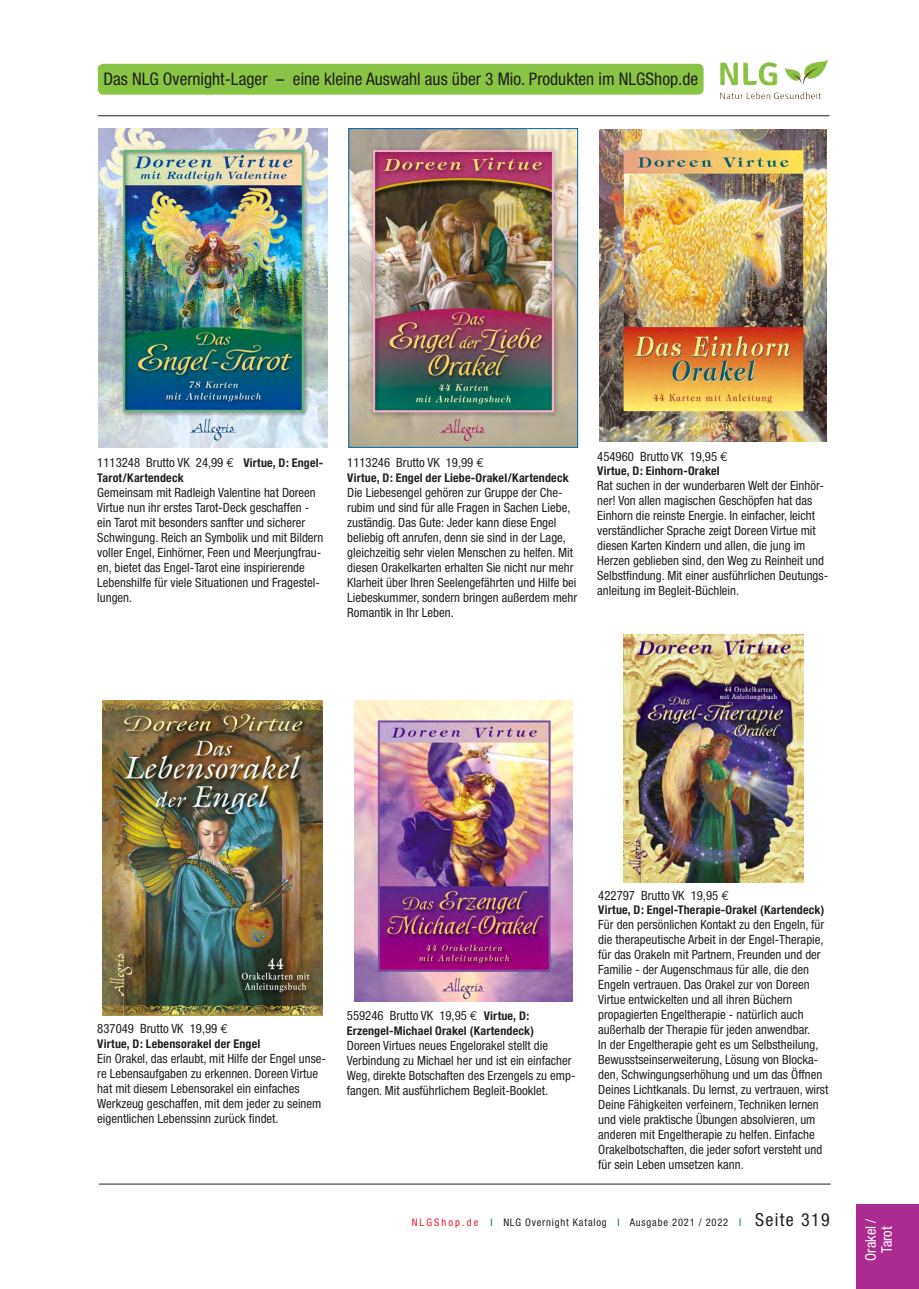
<style>
.page{position:relative;width:919px;height:1289px;background:#fff}
.page>*{position:absolute;margin:0;border:0;box-sizing:border-box;transform-origin:0 0}
.t1{font:condensed 17.4px "Helvetica Neue";color:#231f20}
.t2{font:condensed 14.55px/16px "Helvetica Neue";color:#fff;text-align:center}
.t3{font:condensed 12.75px/15px "Helvetica Neue";color:#231f20}
.t4{font:700 condensed 12px "Helvetica Neue";letter-spacing:.015em;color:#231f20}
.t5{font:condensed 10.5px "Helvetica Neue";letter-spacing:.075em;color:#231f20}
.s1{font-family:"Euro Mono";font-stretch:normal}
.s2{font-weight:700;font-size:12px}
.s3{color:#ee1b2d}
.s4{color:#018249}
.s5{font-size:18px}
</style>
<div class="page">
<div style="left:98px;top:64px;width:605px;height:31px;background:#89c544;border-radius:6px"></div>
<img style="left:720px;top:59px;width:108px;height:27px">
<div style="left:856px;top:1204px;width:62px;height:84px;background:#ac2b91"></div>
<img style="left:350px;top:130px;width:225px;height:315px">
<img style="left:98px;top:129px;width:229px;height:318px">
<img style="left:103px;top:701px;width:220px;height:314px">
<img style="left:354px;top:701px;width:218px;height:300px">
<img style="left:600px;top:129px;width:226px;height:312px">
<img style="left:623px;top:634px;width:180px;height:248px">
<hr style="left:98px;top:115px;width:731px;height:1px;background:#231f20">
<hr style="left:99px;top:1183px;width:731px;height:1px;background:#231f20">
<h1 class="t1" style="left:103px;top:69px;width:596px">Das NLG Overnight-Lager – eine kleine Auswahl aus über 3 Mio. Produkten im NLGShop.de</h1>
<p class="t3" style="left:97px;top:455px;width:227px">1113248 Brutto VK 24,99 <span class="s1">E</span> <span class="s2">Virtue, D: Engel-</span></p>
<p class="t4" style="left:97px;top:470px;width:88px">Tarot/Kartendeck</p>
<p class="t3" style="left:97px;top:485px;width:227px">Gemeinsam mit Radleigh Valentine hat Doreen Virtue nun ihr erstes Tarot-Deck geschaffen - ein Tarot mit besonders sanfter und sicherer Schwingung. Reich an Symbolik und mit Bildern voller Engel, Einhörner, Feen und Meerjungfrau&shy;en, bietet das Engel-Tarot eine inspirierende Lebenshilfe für viele Situationen und Fragestel&shy;lungen.</p>
<p class="t3" style="left:347px;top:455px;width:138px">1113246 Brutto VK 19,99 <span class="s1">E</span></p>
<p class="t4" style="left:347px;top:470px;width:223px">Virtue, D: Engel der Liebe-Orakel/Kartendeck</p>
<p class="t3" style="left:347px;top:484px;width:231px">Die Liebesengel gehören zur Gruppe der Che&shy;rubim und sind für alle Fragen in Sachen Liebe, zuständig. Das Gute: Jeder kann diese Engel beliebig oft anrufen, denn sie sind in der Lage, gleichzeitig sehr vielen Menschen zu helfen. Mit diesen Orakelkarten erhalten Sie nicht nur mehr Klarheit über Ihren Seelengefährten und Hilfe bei Liebeskummer, sondern bringen außerdem mehr Romantik in Ihr Leben.</p>
<p class="t3" style="left:597px;top:449px;width:132px">454960 Brutto VK 19,95 <span class="s1">E</span></p>
<p class="t4" style="left:597px;top:463px;width:124px">Virtue, D: Einhorn-Orakel</p>
<p class="t3" style="left:597px;top:478px;width:232px">Rat suchen in der wunderbaren Welt der Einhör&shy;ner! Von allen magischen Geschöpfen hat das Einhorn die reinste Energie. In einfacher, leicht verständlicher Sprache zeigt Doreen Virtue mit diesen Karten Kindern und allen, die jung im Herzen geblieben sind, den Weg zu Reinheit und Selbstfindung. Mit einer ausführlichen Deutungs&shy;anleitung im Begleit-Büchlein.</p>
<p class="t3" style="left:97px;top:1021px;width:132px">837049 Brutto VK 19,99 <span class="s1">E</span></p>
<p class="t4" style="left:97px;top:1036px;width:164px">Virtue, D: Lebensorakel der Engel</p>
<p class="t3" style="left:97px;top:1050px;width:230px">Ein Orakel, das erlaubt, mit Hilfe der Engel unse&shy;re Lebensaufgaben zu erkennen. Doreen Virtue hat mit diesem Lebensorakel ein einfaches Werkzeug geschaffen, mit dem jeder zu seinem eigentlichen Lebenssinn zurück findet.</p>
<p class="t3" style="left:347px;top:1007px;width:184px">559246 Brutto VK 19,95 <span class="s1">E</span> <span class="s2">Virtue, D:</span></p>
<p class="t4" style="left:347px;top:1022px;width:189px">Erzengel-Michael Orakel (Kartendeck)</p>
<p class="t3" style="left:347px;top:1037px;width:230px">Doreen Virtues neues Engelorakel stellt die Verbindung zu Michael her und ist ein einfacher Weg, direkte Botschaften des Erzengels zu emp&shy;fangen. Mit ausführlichem Begleit-Booklet.</p>
<p class="t3" style="left:598px;top:887px;width:132px">422797 Brutto VK 19,95 <span class="s1">E</span></p>
<p class="t4" style="left:598px;top:902px;width:228px">Virtue, D: Engel-Therapie-Orakel (Kartendeck)</p>
<p class="t3" style="left:598px;top:916px;width:232px">Für den persönlichen Kontakt zu den Engeln, für die therapeutische Arbeit in der Engel-Therapie, für das Orakeln mit Partnern, Freunden und der Familie - der Augenschmaus für alle, die den Engeln vertrauen. Das Orakel zur von Doreen Virtue entwickelten und all ihren Büchern propagierten Engeltherapie - natürlich auch außerhalb der Therapie für jeden anwendbar.<br>In der Engeltherapie geht es um Selbstheilung, Bewusstseinserweiterung, Lösung von Blocka&shy;den, Schwingungserhöhung und um das Öffnen Deines Lichtkanals. Du lernst, zu vertrauen, wirst Deine Fähigkeiten verfeinern, Techniken lernen und viele praktische Übungen absolvieren, um anderen mit Engeltherapie zu helfen. Einfache Orakelbotschaften, die jeder sofort versteht und für sein Leben umsetzen kann.</p>
<p class="t5" style="left:411px;top:1216px;width:419px"><span class="s3">NLGShop.de</span> <span class="s4">I</span> NLG Overnight Katalog <span class="s4">I</span> Ausgabe 2021 / 2022 <span class="s4">I</span> <span class="s5">Seite 319</span></p>
<p class="t2" style="left:862px;top:1260px;width:44px;rotate:-90deg">Orakel /<br>Tarot</p>
</div>
